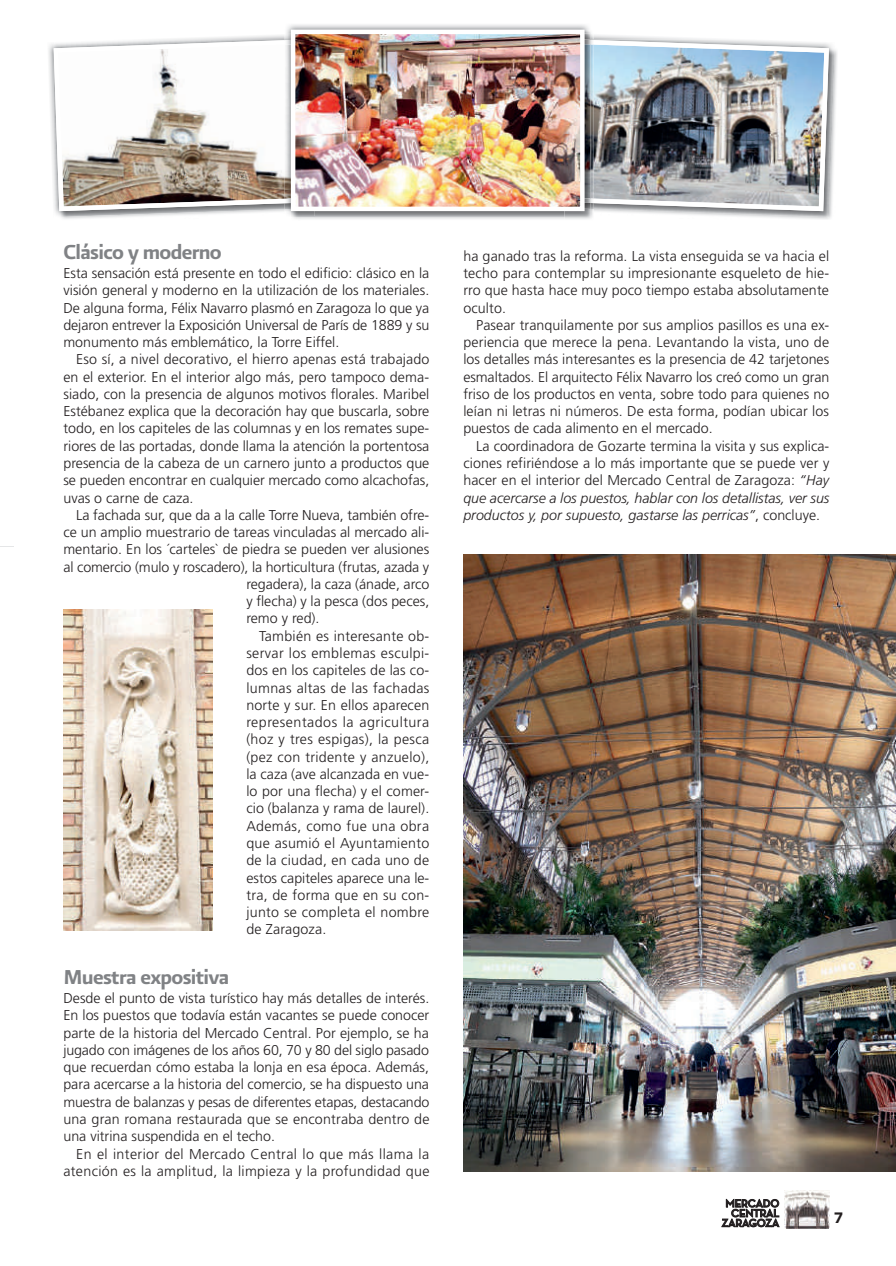
<style>
.page{position:relative;width:896px;height:1266px;background:#fff}
.page>*{position:absolute;margin:0;border:0;box-sizing:border-box;transform-origin:0 0}
.t1{font:24px "Presidencia Firme";letter-spacing:-.03em;color:#808285}
.t2{font:900 15px "Avenir";color:#231f20}
.t3{font:300 14.25px/17.2px "Frutiger LT Std";letter-spacing:.005em;color:#231f20;text-align:justify}
.t4{font:300 14.25px/17.2px "Frutiger LT Std";letter-spacing:.025em;color:#231f20;text-align:right}
.t5{font:300 14.25px "Frutiger LT Std";letter-spacing:.035em;color:#231f20}
.t6{font:700 11.25px/9.8px "Neutra Disp";color:#231f20;text-align:right}
.s1{font-style:italic}
</style>
<div class="page">
<svg style="left:721px;top:1198px;width:58px;height:28px"></svg>
<img style="left:784px;top:1190px;width:45px;height:37px">
<img style="left:48px;top:44px;width:6px;height:147px">
<img style="left:767px;top:50px;width:70px;height:169px">
<img style="left:597px;top:44px;width:238px;height:173px">
<img style="left:564px;top:209px;width:29px;height:11px">
<img style="left:590px;top:32px;width:236px;height:177px">
<img style="left:590px;top:39px;width:3px;height:164px">
<img style="left:286px;top:24px;width:303px;height:10px">
<svg style="left:54px;top:34px;width:237px;height:183px"></svg>
<img style="left:285px;top:40px;width:6px;height:163px">
<img style="left:291px;top:211px;width:24px;height:6px">
<img style="left:564px;top:208px;width:26px;height:9px">
<img style="left:584px;top:33px;width:6px;height:175px">
<img style="left:296px;top:35px;width:283px;height:171px">
<div style="left:291px;top:30px;width:293px;height:181px;border:4px solid #fff"></div>
<img style="left:63px;top:609px;width:149px;height:320px">
<img style="left:463px;top:554px;width:432px;height:617px">
<h1 class="t1" style="left:63px;top:238px;width:160px">Clásico y moderno</h1>
<p class="t3" style="left:63px;top:265px;width:367px">Esta sensación está presente en todo el edificio: clásico en la visión general y moderno en la utilización de los materiales.<br>De alguna forma, Félix Navarro plasmó en Zaragoza lo que ya dejaron entrever la Exposición Universal de París de 1889 y su monumento más emblemático, la Torre Eiffel.</p>
<p class="t3" style="left:63px;top:351px;width:367px;text-indent:13px">Eso sí, a nivel decorativo, el hierro apenas está trabajado en el exterior. En el interior algo más, pero tampoco dema&shy;siado, con la presencia de algunos motivos florales. Maribel Estébanez explica que la decoración hay que buscarla, sobre todo, en los capiteles de las columnas y en los remates supe&shy;riores de las portadas, donde llama la atención la portentosa presencia de la cabeza de un carnero junto a productos que se pueden encontrar en cualquier mercado como alcachofas, uvas o carne de caza.</p>
<p class="t3" style="left:76px;top:506px;width:354px">La fachada sur, que da a la calle Torre Nueva, también ofre-</p>
<p class="t3" style="left:63px;top:523px;width:367px">ce un amplio muestrario de tareas vinculadas al mercado ali-</p>
<p class="t3" style="left:63px;top:541px;width:367px">mentario. En los ´carteles` de piedra se pueden ver alusiones</p>
<p class="t3" style="left:63px;top:558px;width:367px">al comercio (mulo y roscadero), la horticultura (frutas, azada y</p>
<p class="t3" style="left:246px;top:575px;width:184px">regadera), la caza (ánade, arco</p>
<p class="t3" style="left:246px;top:592px;width:184px">y flecha) y la pesca (dos peces,</p>
<p class="t3" style="left:246px;top:610px;width:75px">remo y red).</p>
<p class="t3" style="left:259px;top:627px;width:172px">También es interesante ob-</p>
<p class="t4" style="left:246px;top:644px;width:184px">servar los emblemas esculpi-</p>
<p class="t3" style="left:246px;top:661px;width:184px">dos en los capiteles de las co-</p>
<p class="t4" style="left:246px;top:679px;width:184px">lumnas altas de las fachadas</p>
<p class="t3" style="left:246px;top:696px;width:184px">norte y sur. En ellos aparecen</p>
<p class="t5" style="left:246px;top:714px;width:184px">representados la agricultura</p>
<p class="t4" style="left:246px;top:730px;width:184px">(hoz y tres espigas), la pesca</p>
<p class="t3" style="left:246px;top:748px;width:184px">(pez con tridente y anzuelo),</p>
<p class="t3" style="left:246px;top:765px;width:184px">la caza (ave alcanzada en vue-</p>
<p class="t3" style="left:246px;top:782px;width:184px">lo por una flecha) y el comer-</p>
<p class="t3" style="left:246px;top:799px;width:184px">cio (balanza y rama de laurel).</p>
<p class="t3" style="left:246px;top:817px;width:184px">Además, como fue una obra</p>
<p class="t3" style="left:246px;top:834px;width:184px">que asumió el Ayuntamiento</p>
<p class="t3" style="left:246px;top:851px;width:184px">de la ciudad, en cada uno de</p>
<p class="t3" style="left:246px;top:869px;width:184px">estos capiteles aparece una le-</p>
<p class="t3" style="left:246px;top:886px;width:184px">tra, de forma que en su con-</p>
<p class="t3" style="left:246px;top:903px;width:184px">junto se completa el nombre</p>
<p class="t3" style="left:246px;top:920px;width:81px">de Zaragoza.</p>
<h1 class="t1" style="left:63px;top:962px;width:167px">Muestra expositiva</h1>
<p class="t3" style="left:63px;top:989px;width:367px">Desde el punto de vista turístico hay más detalles de interés.<br>En los puestos que todavía están vacantes se puede conocer parte de la historia del Mercado Central. Por ejemplo, se ha jugado con imágenes de los años 60, 70 y 80 del siglo pasado que recuerdan cómo estaba la lonja en esa época. Además, para acercarse a la historia del comercio, se ha dispuesto una muestra de balanzas y pesas de diferentes etapas, destacando una gran romana restaurada que se encontraba dentro de una vitrina suspendida en el techo.</p>
<p class="t4" style="left:63px;top:1144px;width:367px">En el interior del Mercado Central lo que más llama la atención es la amplitud, la limpieza y la profundidad que</p>
<p class="t3" style="left:463px;top:247px;width:367px">ha ganado tras la reforma. La vista enseguida se va hacia el techo para contemplar su impresionante esqueleto de hie&shy;rro que hasta hace muy poco tiempo estaba absolutamente oculto.</p>
<p class="t3" style="left:463px;top:316px;width:367px;text-indent:13px">Pasear tranquilamente por sus amplios pasillos es una ex&shy;periencia que merece la pena. Levantando la vista, uno de los detalles más interesantes es la presencia de 42 tarjetones esmaltados. El arquitecto Félix Navarro los creó como un gran friso de los productos en venta, sobre todo para quienes no leían ni letras ni números. De esta forma, podían ubicar los puestos de cada alimento en el mercado.</p>
<p class="t3" style="left:463px;top:437px;width:367px;text-indent:13px">La coordinadora de Gozarte termina la visita y sus explica&shy;ciones refiriéndose a lo más importante que se puede ver y hacer en el interior del Mercado Central de Zaragoza: <span class="s1">“Hay que acercarse a los puestos, hablar con los detallistas, ver sus productos y, por supuesto, gastarse las perricas”</span>, concluye.</p>
<p class="t6" style="left:721px;top:1198px;width:59px">MERCADO<br>CENTRAL<br>ZARAGOZA</p>
<p class="t2" style="left:834px;top:1204px;width:10px">7</p>
</div>
